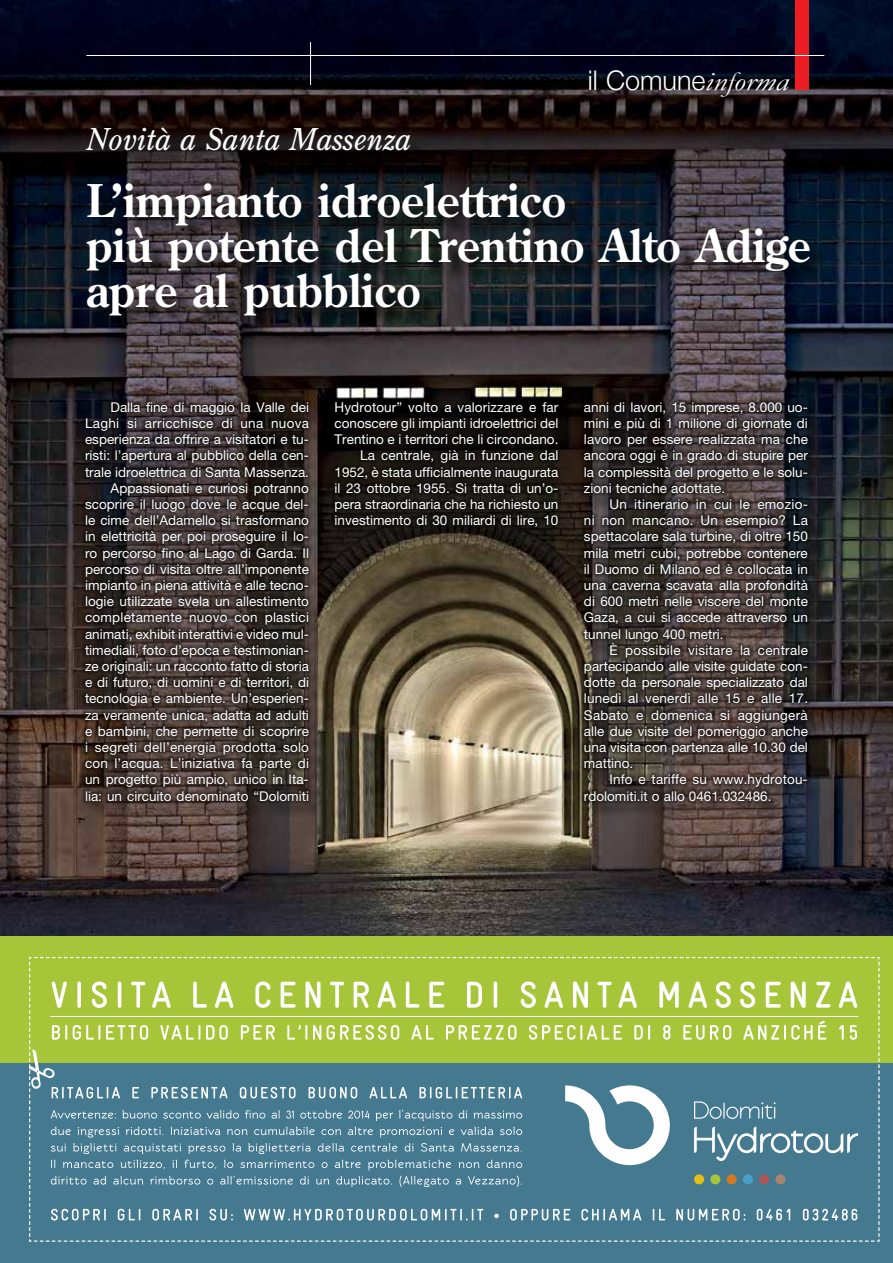
<style>
.page{position:relative;width:893px;height:1263px;background:#fff}
.page>*{position:absolute;margin:0;border:0;box-sizing:border-box;transform-origin:0 0}
.t1{font:700 45px/45px "Century Old Style Std";color:#fff;scale:.95 1}
.t2{font:italic 30px "Century Old Style Std";color:#fff}
.t3{font:300 27px "Helvetica Neue";color:#fff}
.t4{font:13.5px/16.2px "Helvetica Neue";color:#fff;text-align:justify}
.s1{font-family:"Garamond";font-weight:400;font-style:italic}
</style>
<div class="page">
<img style="left:0;top:0;width:893px;height:936px">
<div style="left:0;top:1062px;width:893px;height:201px;background:#447990"></div>
<div style="left:0;top:936px;width:893px;height:126px;background:#a7c539"></div>
<svg style="left:29px;top:957px;width:850px;height:285px"></svg>
<div style="left:795px;top:0;width:13px;height:89px;background:#ed1d24"></div>
<hr style="left:86px;top:55px;width:738px;height:1px;background:#fff">
<hr style="left:310px;top:42px;width:1px;height:43px;background:#fff">
<div style="left:88px;top:405px;width:738px;height:414px;background:#000;opacity:.75"></div>
<svg style="left:81px;top:398px;width:731px;height:406px;background:#3d352e"></svg>
<div style="left:89px;top:131px;width:739px;height:202px;background:#000;opacity:.75"></div>
<h3 class="t3" style="left:588px;top:58px;width:202px">il Comune<span class="s1">informa</span></h3>
<h2 class="t2" style="left:86px;top:121px;width:326px">Novità a Santa Massenza</h2>
<h1 class="t1" style="left:86px;top:177px;width:764px">L’impianto idroelettrico<br>più potente del Trentino Alto Adige apre al pubblico</h1>
<p class="t4" style="left:85px;top:399px;width:226px;text-align:right">Dalla fine di maggio la Valle dei Laghi si arricchisce di una nuova esperienza da offrire a visitatori e tu&shy;risti: l’apertura al pubblico della cen&shy;trale idroelettrica di Santa M assenza.<br>Appassionati e curiosi potranno scoprire il luogo dove le acque del&shy;le cime dell’Adamello si trasformano in elettricità per poi proseguire il lo&shy;ro percorso fino al Lago di Garda. I l percorso di visita oltre all’imponente impianto in piena attività e alle tecno&shy;logie utilizzate svela un allestimento completamente nuovo con plastici animati, exhibit interattivi e video mul&shy;timediali, foto d’epoca e testimonian&shy;ze originali: un racconto fatto di storia e di futuro, di uomini e di territori, di tecnologia e ambiente. Un’esperien&shy;za veramente unica, adatta ad adulti e bambini, che permette di scoprire i segreti dell’energia prodotta solo con l’acqua. L’iniziativa fa parte di un progetto più ampio, unico in Ita&shy;lia: un circuito denominato “Dolomiti</p>
<p class="t4" style="left:334px;top:399px;width:225px;text-align:right">Hydrotour” volto a valorizzare e far conoscere gli impianti idroelettrici del Trentino e i territori che li circondano.<br>La centrale, già in funzione dal 1952, è stata ufficialmente inaugurata il 23 ottobre 1955. Si tratta di un’o&shy;pera straordinaria che ha richiesto un investimento di 30 miliardi di lire, 10</p>
<p class="t4" style="left:584px;top:399px;width:225px">anni di lavori, 15 imprese, 8.000 uo&shy;mini e più di 1 milione di giornate di lavoro per essere realizzata ma che ancora oggi è in grado di stupire per la complessità del progetto e le solu&shy;zioni tecniche adottate.</p>
<p class="t4" style="left:584px;top:496px;width:226px;text-indent:26px">Un itinerario in cui le emozio&shy;ni non mancano. Un esempio? La spettacolare sala turbine, di oltre 150 mila metri cubi, potrebbe contenere il Duomo di M ilano ed è collocata in una caverna scavata alla profondità di 600 metri nelle viscere del monte Gaza, a cui si accede attraverso un tunnel lungo 400 metri.</p>
<p class="t4" style="left:584px;top:642px;width:226px;text-indent:26px">È possibile visitare la centrale partecipando alle visite guidate con&shy;dotte da personale specializzato dal lunedì al venerdì alle 15 e alle 17.<br>Sabato e domenica si aggiungerà alle due visite del pomeriggio anche una visita con partenza alle 10.30 del mattino.</p>
<p class="t4" style="left:584px;top:771px;width:225px;text-indent:26px">I nfo e tariffe su www.hydrotou&shy;rdolomiti.it o allo 0461.032486.</p>
</div>
